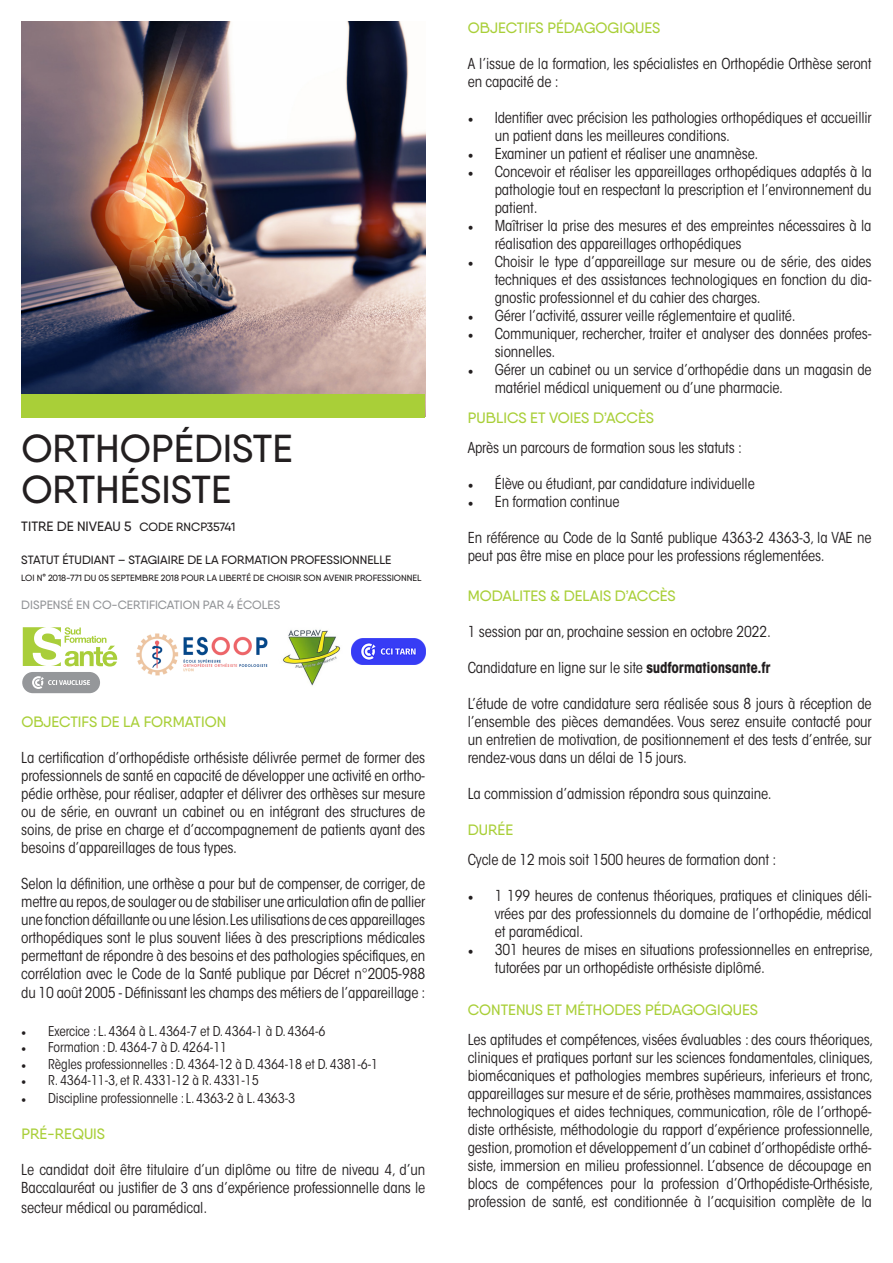
<style>
.page{position:relative;width:893px;height:1263px;background:#fff}
.page>*{position:absolute;margin:0;border:0;box-sizing:border-box;transform-origin:0 0}
.t1{font:500 39px "Qanelas";color:#231f20}
.t2{font:condensed 15px/18px "ITC Avant Garde Std";letter-spacing:-.01em;color:#231f20}
.t3{font:500 15px "Qanelas";color:#a9cf38}
.t4{font:condensed 13.5px "ITC Avant Garde Std";letter-spacing:-.01em;color:#231f20}
.t5{font:500 13.5px "Qanelas";color:#231f20}
.t6{font:500 12px "Qanelas";color:#231f20}
.t7{font:500 12px "Qanelas";color:#939598}
.t8{font:500 9px "Qanelas";color:#231f20}
.s1{font-size:12px}
.s2{font-family:"Minion Pro";font-stretch:normal}
.s3{font-weight:700}
</style>
<div class="page">
<img style="left:21px;top:21px;width:404px;height:373px">
<div style="left:21px;top:394px;width:404px;height:24px;background:#a9cf38"></div>
<img style="left:283px;top:629px;width:81px;height:57px">
<img style="left:136px;top:633px;width:132px;height:43px">
<img style="left:351px;top:639px;width:75px;height:26px">
<svg style="left:23px;top:627px;width:94px;height:39px"></svg>
<svg style="left:22px;top:672px;width:78px;height:21px;background:#a6a8aa"></svg>
<p class="t1" style="left:21px;top:425px;width:273px">ORTHOPÉDISTE</p>
<p class="t1" style="left:21px;top:465px;width:211px">ORTHÉSISTE</p>
<p class="t5" style="left:21px;top:518px;width:216px">TITRE DE NIVEAU 5 <span class="s1">CODE RNCP35741</span></p>
<p class="t6" style="left:21px;top:553px;width:372px">STATUT ÉTUDIANT – STAGIAIRE DE LA FORMATION PROFESSIONNELLE</p>
<p class="t8" style="left:21px;top:572px;width:402px">LOI N° 2018-771 DU 05 SEPTEMBRE 2018 POUR LA LIBERTÉ DE CHOISIR SON AVENIR PROFESSIONNEL</p>
<p class="t7" style="left:21px;top:598px;width:261px">DISPENSÉ EN CO-CERTIFICATION PAR 4 ÉCOLES</p>
<p class="t3" style="left:21px;top:712px;width:206px">OBJECTIFS DE LA FORMATION</p>
<p class="t2" style="left:21px;top:748px;width:405px;text-align:justify">La certification d’orthopédiste orthésiste délivrée permet de former des professionnels de santé en capacité de développer une activité en ortho&shy;pédie orthèse, pour réaliser, adapter et délivrer des orthèses sur mesure ou de série, en ouvrant un cabinet ou en intégrant des structures de soins, de prise en charge et d’accompagnement de patients ayant des besoins d’appareillages de tous types.</p>
<p class="t2" style="left:21px;top:874px;width:405px;text-align:justify">Selon la définition, une orthèse a pour but de compenser, de corriger, de mettre au repos,de soulager ou de stabiliser une articulation afin de pallier une fonction défaillante ou une lésion.Les utilisations de ces appareillages orthopédiques sont le plus souvent liées à des prescriptions médicales permettant de répondre à des besoins et des pathologies spécifiques, en corrélation avec le Code de la Santé publique par Décret n°2005-988</p>
<p class="t2" style="left:21px;top:984px;width:405px">du 10 août 2005 - Définissant les champs des métiers de l’appareillage :</p>
<p class="t4" style="left:21px;top:1023px;width:306px"><span class="s2">•</span> Exercice : L. 4364 à L. 4364-7 et D. 4364-1 à D. 4364-6</p>
<p class="t4" style="left:21px;top:1039px;width:208px"><span class="s2">•</span> Formation : D. 4364-7 à D. 4264-11</p>
<p class="t4" style="left:21px;top:1055px;width:358px"><span class="s2">•</span> Règles professionnelles : D. 4364-12 à D. 4364-18 et D. 4381-6-1</p>
<p class="t4" style="left:21px;top:1072px;width:239px"><span class="s2">•</span> R. 4364-11-3, et R. 4331-12 à R. 4331-15</p>
<p class="t4" style="left:21px;top:1090px;width:275px"><span class="s2">•</span> Discipline professionnelle : L. 4363-2 à L. 4363-3</p>
<p class="t3" style="left:21px;top:1124px;width:85px">PRÉ-REQUIS</p>
<p class="t2" style="left:21px;top:1160px;width:405px">Le candidat doit être titulaire d’un diplôme ou titre de niveau 4, d’un<br>Baccalauréat ou justifier de 3 ans d’expérience professionnelle dans le</p>
<p class="t2" style="left:21px;top:1198px;width:187px">secteur médical ou paramédical.</p>
<p class="t3" style="left:468px;top:19px;width:194px">OBJECTIFS PÉDAGOGIQUES</p>
<p class="t2" style="left:468px;top:55px;width:405px">A l’issue de la formation, les spécialistes en Orthopédie Orthèse seront en capacité de :</p>
<p class="t2" style="left:495px;top:109px;width:378px;text-indent:-27px"><span class="s2">•</span> Identifier avec précision les pathologies orthopédiques et accueillir un patient dans les meilleures conditions.</p>
<p class="t2" style="left:468px;top:145px;width:292px"><span class="s2">•</span> Examiner un patient et réaliser une anamnèse.</p>
<p class="t2" style="left:495px;top:163px;width:378px;text-align:justify;text-indent:-27px"><span class="s2">•</span> Concevoir et réaliser les appareillages orthopédiques adaptés à la pathologie tout en respectant la prescription et l’environnement du patient.</p>
<p class="t2" style="left:495px;top:217px;width:378px;text-indent:-27px"><span class="s2">•</span> Maîtriser la prise des mesures et des empreintes nécessaires à la réalisation des appareillages orthopédiques</p>
<p class="t2" style="left:495px;top:253px;width:378px;text-align:justify;text-indent:-27px"><span class="s2">•</span> Choisir le type d’appareillage sur mesure ou de série, des aides techniques et des assistances technologiques en fonction du dia&shy;gnostic professionnel et du cahier des charges.</p>
<p class="t2" style="left:468px;top:307px;width:329px"><span class="s2">•</span> Gérer l’activité, assurer veille réglementaire et qualité.</p>
<p class="t2" style="left:495px;top:325px;width:378px;text-indent:-27px"><span class="s2">•</span> Communiquer, rechercher, traiter et analyser des données profes&shy;sionnelles.</p>
<p class="t2" style="left:495px;top:361px;width:378px;text-indent:-27px"><span class="s2">•</span> Gérer un cabinet ou un service d’orthopédie dans un magasin de matériel médical uniquement ou d’une pharmacie.</p>
<p class="t3" style="left:468px;top:409px;width:188px">PUBLICS ET VOIES D’ACCÈS</p>
<p class="t2" style="left:468px;top:439px;width:276px">Après un parcours de formation sous les statuts :</p>
<p class="t2" style="left:468px;top:475px;width:289px"><span class="s2">•</span> Élève ou étudiant, par candidature individuelle</p>
<p class="t2" style="left:468px;top:493px;width:153px"><span class="s2">•</span> En formation continue</p>
<p class="t2" style="left:468px;top:529px;width:405px">En référence au Code de la Santé publique 4363-2 4363-3, la VAE ne peut pas être mise en place pour les professions réglementées.</p>
<p class="t3" style="left:468px;top:586px;width:209px">MODALITES &amp; DELAIS D’ACCÈS</p>
<p class="t2" style="left:468px;top:623px;width:305px">1 session par an, prochaine session en octobre 2022.</p>
<p class="t2" style="left:468px;top:659px;width:304px">Candidature en ligne sur le site <span class="s3">sudformationsante.fr</span></p>
<p class="t2" style="left:468px;top:695px;width:405px;text-align:justify">L’étude de votre candidature sera réalisée sous 8 jours à réception de l’ensemble des pièces demandées. Vous serez ensuite contacté pour un entretien de motivation, de positionnement et des tests d’entrée, sur rendez-vous dans un délai de 15 jours.</p>
<p class="t2" style="left:468px;top:785px;width:305px">La commission d’admission répondra sous quinzaine.</p>
<p class="t3" style="left:468px;top:820px;width:47px">DURÉE</p>
<p class="t2" style="left:468px;top:851px;width:310px">Cycle de 12 mois soit 1500 heures de formation dont :</p>
<p class="t2" style="left:495px;top:887px;width:378px;text-align:justify;text-indent:-27px"><span class="s2">•</span> 1 199 heures de contenus théoriques, pratiques et cliniques déli&shy;vrées par des professionnels du domaine de l’orthopédie, médical et paramédical.</p>
<p class="t2" style="left:495px;top:941px;width:380px;text-indent:-27px"><span class="s2">•</span> 301 heures de mises en situations professionnelles en entreprise, tutorées par un orthopédiste orthésiste diplômé.</p>
<p class="t3" style="left:468px;top:1000px;width:292px">CONTENUS ET MÉTHODES PÉDAGOGIQUES</p>
<p class="t2" style="left:468px;top:1031px;width:407px;text-align:justify">Les aptitudes et compétences, visées évaluables : des cours théoriques, cliniques et pratiques portant sur les sciences fondamentales, cliniques, biomécaniques et pathologies membres supérieurs, inferieurs et tronc, appareillages sur mesure et de série, prothèses mammaires, assistances technologiques et aides techniques, communication, rôle de l’orthopé&shy;diste orthésiste, méthodologie du rapport d’expérience professionnelle, gestion, promotion et développement d’un cabinet d’orthopédiste orthé&shy;siste, immersion en milieu professionnel. L’absence de découpage en blocs de compétences pour la profession d’Orthopédiste-Orthésiste, profession de santé, est conditionnée à l’acquisition complète de la</p>
</div>
